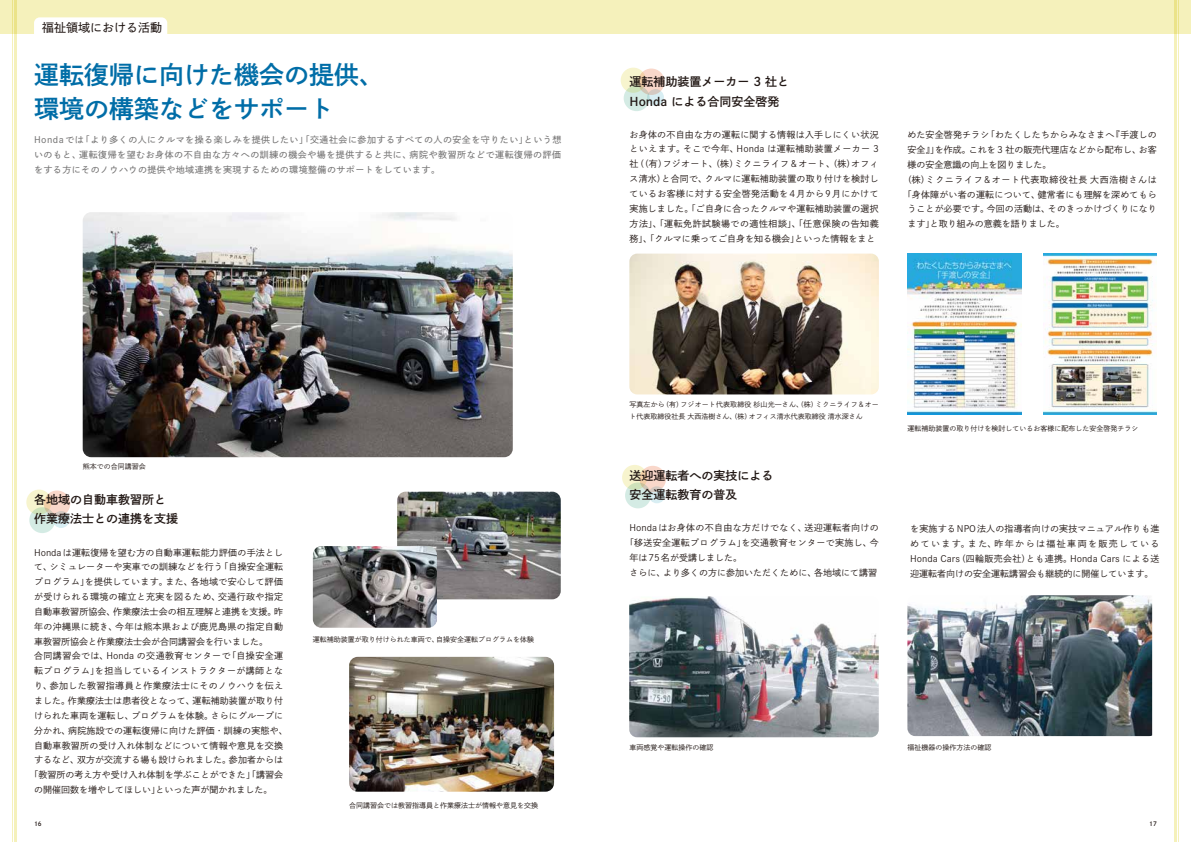
<style>
.page{position:relative;width:1191px;height:842px;background:#fff}
.page>*{position:absolute;margin:0;border:0;box-sizing:border-box;transform-origin:0 0}
.t1{font:25px/34px "DNP Shuei Go Gin Std B";color:#006da7}
.t2{font:12px/19.8px "DNP Shuei Go Gin Std B";color:#221815}
.t3{font:12px "DNP Shuei Go Gin Std M";color:#221815}
.t4{font:9px/14.9px "DNP Shuei Go Gin Std L";letter-spacing:.015em;color:#221815;text-align:justify}
.t5{font:9px/14.9px "DNP Shuei Go Gin Std M";letter-spacing:.05em;color:#727171;text-align:justify}
.t6{font:9px "DNP Shuei Go Gin Std L";letter-spacing:.04em;color:#221815}
.t7{font:9px "DNP Shuei Go Gin Std L";letter-spacing:.05em;color:#221815}
.t8{font:9px "DNP Shuei Go Gin Std L";letter-spacing:.035em;color:#221815}
.t9{font:9px "DNP Shuei Go Gin Std L";letter-spacing:.07em;color:#221815}
.t10{font:7px/11.5px "DNP Shuei Go Gin Std L";color:#221815}
.t11{font:6px "DNP Shuei Go Gin Std B";color:#221815}
</style>
<div class="page">
<div style="left:0;top:0;width:1191px;height:34px;background:#f5f1bb"></div>
<div style="left:34px;top:17px;width:133px;height:29px;background:#fff;border-radius:6px"></div>
<hr style="left:12px;top:0;width:1px;height:842px;background:#f5f1bb">
<hr style="left:16px;top:0;width:1px;height:842px;background:#f5f1bb">
<hr style="left:14px;top:0;width:1px;height:842px;background:#f5f1bb">
<hr style="left:1178px;top:0;width:1px;height:842px;background:#f5f1bb">
<hr style="left:1174px;top:0;width:1px;height:842px;background:#f5f1bb">
<hr style="left:1176px;top:0;width:1px;height:842px;background:#f5f1bb">
<div style="left:639px;top:466px;width:27px;height:26px;background:#f9d7ca;border-radius:50%"></div>
<svg style="left:625px;top:482px;width:26px;height:26px"></svg>
<svg style="left:622px;top:465px;width:25px;height:25px"></svg>
<svg style="left:648px;top:486px;width:17px;height:17px"></svg>
<div style="left:638px;top:69px;width:26px;height:26px;background:#f9d7ca;border-radius:50%"></div>
<svg style="left:623px;top:85px;width:26px;height:26px"></svg>
<svg style="left:620px;top:68px;width:26px;height:25px"></svg>
<svg style="left:647px;top:89px;width:17px;height:17px"></svg>
<div style="left:44px;top:490px;width:26px;height:27px;background:#f9d7ca;border-radius:50%"></div>
<svg style="left:29px;top:507px;width:26px;height:26px"></svg>
<svg style="left:26px;top:490px;width:26px;height:25px"></svg>
<svg style="left:53px;top:511px;width:17px;height:17px"></svg>
<img style="left:83px;top:212px;width:430px;height:245px">
<img style="left:907px;top:254px;width:114px;height:160px">
<img style="left:1043px;top:254px;width:114px;height:160px">
<img style="left:397px;top:492px;width:164px;height:107px">
<img style="left:313px;top:546px;width:124px;height:82px">
<img style="left:349px;top:657px;width:205px;height:135px">
<img style="left:629px;top:254px;width:250px;height:140px">
<img style="left:629px;top:596px;width:249px;height:141px">
<img style="left:907px;top:595px;width:245px;height:141px">
<h2 class="t3" style="left:42px;top:20px;width:121px">福祉領域における活動</h2>
<h1 class="t1" style="left:34px;top:57px;width:352px">運転復帰に向けた機会の提供、環境の構築などをサポート</h1>
<p class="t5" style="left:34px;top:132px;width:529px">Honda では「より多くの人にクルマを操る楽しみを提供したい」「交通社会に参加するすべての人の安全を守りたい」という想いのもと、運転復帰を望むお身体の不自由な方々への訓練の機会や場を提供すると共に、病院や教習所などで運転復帰の評価をする方にそのノウハウの提供や地域連携を実現するための環境整備のサポートをしています。</p>
<p class="t10" style="left:83px;top:460px;width:64px">熊本での合同講習会</p>
<h2 class="t2" style="left:34px;top:489px;width:145px">各地域の自動車教習所と作業療法士との連携を支援</h2>
<p class="t4" style="left:34px;top:545px;width:251px">Hondaは運転復帰を望む方の自動車運転能力評価の手法とし</p>
<p class="t4" style="left:34px;top:559px;width:251px">て、シミュレーターや実車での訓練などを行う「自操安全運転</p>
<p class="t4" style="left:34px;top:574px;width:251px">プログラム」を提供しています。また、各地域で安心して評価</p>
<p class="t6" style="left:34px;top:591px;width:251px">が受けられる環境の確立と充実を図るため、交通行政や指定</p>
<p class="t4" style="left:34px;top:604px;width:251px">自動車教習所協会、作業療法士会の相互理解と連携を支援。昨</p>
<p class="t6" style="left:34px;top:620px;width:251px">年の沖縄県に続き、今年は熊本県および鹿児島県の指定自動</p>
<p class="t4" style="left:34px;top:634px;width:235px">車教習所協会と作業療法士会が合同講習会を行いました。</p>
<p class="t7" style="left:34px;top:650px;width:251px">合同講習会では、Honda の交通教育センターで「自操安全運</p>
<p class="t7" style="left:34px;top:665px;width:251px">転プログラム」を担当しているインストラクターが講師とな</p>
<p class="t6" style="left:34px;top:680px;width:251px">り、参加した教習指導員と作業療法士にそのノウハウを伝え</p>
<p class="t4" style="left:34px;top:693px;width:251px">ました。作業療法士は患者役となって、運転補助装置が取り付</p>
<p class="t4" style="left:34px;top:708px;width:251px">けられた車両を運転し、プログラムを体験。さらにグループに</p>
<p class="t4" style="left:34px;top:723px;width:255px">分かれ、病院施設での運転復帰に向けた評価・訓練の実態や、</p>
<p class="t4" style="left:34px;top:738px;width:251px">自動車教習所の受け入れ体制などについて情報や意見を交換</p>
<p class="t4" style="left:34px;top:752px;width:251px">するなど、双方が交流する場も設けられました。参加者からは</p>
<p class="t4" style="left:30px;top:767px;width:255px">「教習所の考え方や受け入れ体制を学ぶことができた」「講習会</p>
<p class="t4" style="left:34px;top:782px;width:240px">の開催回数を増やしてほしい」といった声が聞かれました。</p>
<p class="t10" style="left:313px;top:633px;width:223px">運転補助装置が取り付けられた車両で、自操安全運転プログラムを体験</p>
<p class="t10" style="left:349px;top:799px;width:190px">合同講習会では教習指導員と作業療法士が情報や意見を交換</p>
<h2 class="t2" style="left:629px;top:71px;width:161px">運転補助装置メーカー 3 社と<br>Honda による合同安全啓発</h2>
<p class="t4" style="left:629px;top:127px;width:251px">お身体の不自由な方の運転に関する情報は入手しにくい状況といえます。そこで今年、Honda は運転補助装置メーカー 3社（（有）フジオート、（株）ミクニライフ＆オート、（株）オフィス清水）と合同で、クルマに運転補助装置の取り付けを検討しているお客様に対する安全啓発活動を4月から9月にかけて実施しました。「ご自身に合ったクルマや運転補助装置の選択方法」、「運転免許試験場での適性相談」、「任意保険の告知義務」、「クルマに乗ってご自身を知る機会」といった情報をまと</p>
<p class="t4" style="left:907px;top:127px;width:251px">めた安全啓発チラシ「わたくしたちからみなさまへ『手渡しの</p>
<p class="t4" style="left:907px;top:142px;width:251px">安全』」を作成。これを3 社の販売代理店などから配布し、お客</p>
<p class="t4" style="left:907px;top:157px;width:146px">様の安全意識の向上を図りました。</p>
<p class="t9" style="left:903px;top:173px;width:255px">（株）ミクニライフ＆オート代表取締役社長 大西浩樹さんは</p>
<p class="t4" style="left:903px;top:187px;width:255px">「身体障がい者の運転について、健常者にも理解を深めてもら</p>
<p class="t4" style="left:907px;top:202px;width:251px">うことが必要です。今回の活動は、そのきっかけづくりになり</p>
<p class="t4" style="left:907px;top:216px;width:159px">ます」と取り組みの意義を語りました。</p>
<p class="t10" style="left:629px;top:399px;width:251px">写真左から（有）フジオート代表取締役 杉山光一さん、（株）ミクニライフ＆オート代表取締役社長 大西浩樹さん、（株）オフィス清水代表取締役 清水深さん</p>
<h2 class="t2" style="left:629px;top:465px;width:145px">送迎運転者への実技による安全運転教育の普及</h2>
<p class="t8" style="left:629px;top:522px;width:251px">Hondaはお身体の不自由な方だけでなく、送迎運転者向けの</p>
<p class="t6" style="left:625px;top:537px;width:255px">「移送安全運転プログラム」を交通教育センターで実施し、今</p>
<p class="t4" style="left:629px;top:550px;width:114px">年は75名が受講しました。</p>
<p class="t4" style="left:629px;top:565px;width:249px">さらに、より多くの方に参加いただくために、各地域にて講習</p>
<p class="t10" style="left:907px;top:422px;width:232px">運転補助装置の取り付けを検討しているお客様に配布した安全啓発チラシ</p>
<p class="t4" style="left:910px;top:521px;width:251px">を実施するNPO法人の指導者向けの実技マニュアル作りも進めています。また、昨年からは福祉車両を販売しているHonda Cars（四輪販売会社）とも連携。Honda Cars による送迎運転者向けの安全運転講習会も継続的に開催しています。</p>
<p class="t10" style="left:629px;top:741px;width:85px">車両感覚や運転操作の確認</p>
<p class="t10" style="left:907px;top:741px;width:85px">福祉機器の操作方法の確認</p>
<p class="t11" style="left:34px;top:819px;width:9px">16</p>
<p class="t11" style="left:1149px;top:819px;width:9px">17</p>
</div>
